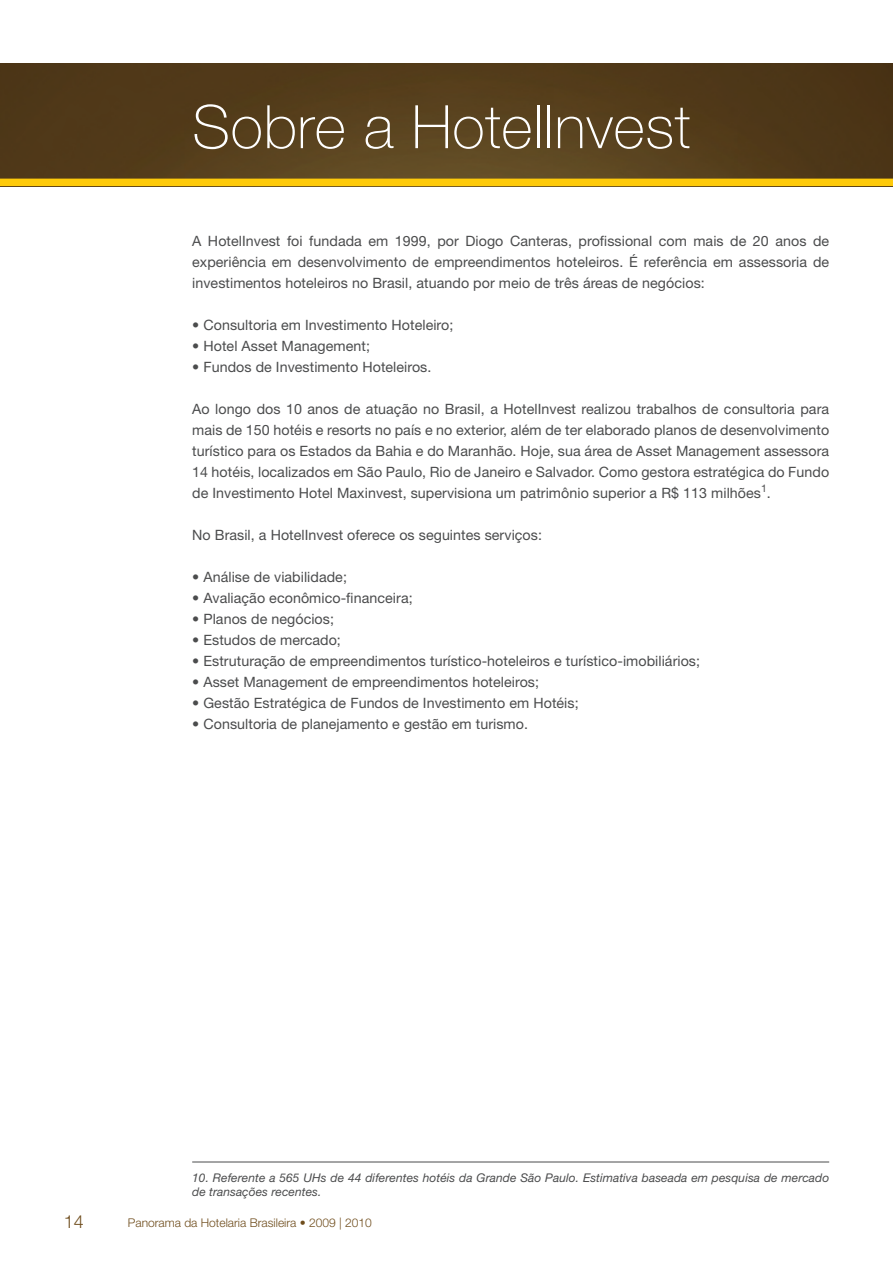
<style>
.page{position:relative;width:893px;height:1263px;background:#fff}
.page>*{position:absolute;margin:0;border:0;box-sizing:border-box;transform-origin:0 0}
.t1{font:100 60px "Helvetica Neue";letter-spacing:.01em;color:#fff}
.t2{font:300 18px "Helvetica Neue";color:#6f4d1d}
.t3{font:14.25px/21px "Helvetica Neue";letter-spacing:.005em;color:#4b4c4d;text-align:justify}
.t4{font:italic 12px/14.4px "Helvetica Neue";letter-spacing:.005em;color:#4b4c4d}
.t5{font:300 12px "Helvetica Neue";color:#6f4d1d}
</style>
<div class="page">
<img style="left:0;top:64px;width:893px;height:115px">
<div style="left:0;top:179px;width:893px;height:7px;background:#feca0a"></div>
<hr style="left:192px;top:1161px;width:637px;height:1px;background:#4b4c4d">
<h1 class="t1" style="left:192px;top:93px;width:500px">Sobre a HotelInvest</h1>
<p class="t3" style="left:192px;top:230px;width:638px">A HotelInvest foi fundada em 1999, por Diogo Canteras, profissional com mais de 20 anos de experiência em desenvolvimento de empreendimentos hoteleiros. É referência em assessoria de investimentos hoteleiros no Brasil, atuando por meio de três áreas de negócios:</p>
<p class="t3" style="left:192px;top:314px;width:263px">• Consultoria em Investimento Hoteleiro;</p>
<p class="t3" style="left:192px;top:335px;width:179px">• Hotel Asset Management;</p>
<p class="t3" style="left:192px;top:356px;width:241px">• Fundos de Investimento Hoteleiros.</p>
<p class="t3" style="left:192px;top:398px;width:639px">Ao longo dos 10 anos de atuação no Brasil, a HotelInvest realizou trabalhos de consultoria para mais de 150 hotéis e resorts no país e no exterior, além de ter elaborado planos de desenvolvimento turístico para os Estados da Bahia e do Maranhão. Hoje, sua área de Asset Management assessora 14 hotéis, localizados em São Paulo, Rio de Janeiro e Salvador. Como gestora estratégica do Fundo de Investimento Hotel Maxinvest, supervisiona um patrimônio superior a R$ 113 milhões<sup>1</sup>.</p>
<p class="t3" style="left:192px;top:524px;width:351px">No Brasil, a HotelInvest oferece os seguintes serviços:</p>
<p class="t3" style="left:192px;top:566px;width:156px">• Análise de viabilidade;</p>
<p class="t3" style="left:192px;top:587px;width:222px">• Avaliação econômico-financeira;</p>
<p class="t3" style="left:192px;top:608px;width:143px">• Planos de negócios;</p>
<p class="t3" style="left:192px;top:629px;width:150px">• Estudos de mercado;</p>
<p class="t3" style="left:192px;top:650px;width:509px">• Estruturação de empreendimentos turístico-hoteleiros e turístico-imobiliários;</p>
<p class="t3" style="left:192px;top:671px;width:348px">• Asset Management de empreendimentos hoteleiros;</p>
<p class="t3" style="left:192px;top:692px;width:388px">• Gestão Estratégica de Fundos de Investimento em Hotéis;</p>
<p class="t3" style="left:192px;top:713px;width:337px">• Consultoria de planejamento e gestão em turismo.</p>
<p class="t4" style="left:192px;top:1170px;width:639px">10. Referente a 565 UHs de 44 diferentes hotéis da Grande São Paulo. Estimativa baseada em pesquisa de mercado de transações recentes.</p>
<p class="t2" style="left:64px;top:1211px;width:22px">14</p>
<p class="t5" style="left:128px;top:1215px;width:245px">Panorama da Hotelaria Brasileira • 2009 | 2010</p>
</div>
